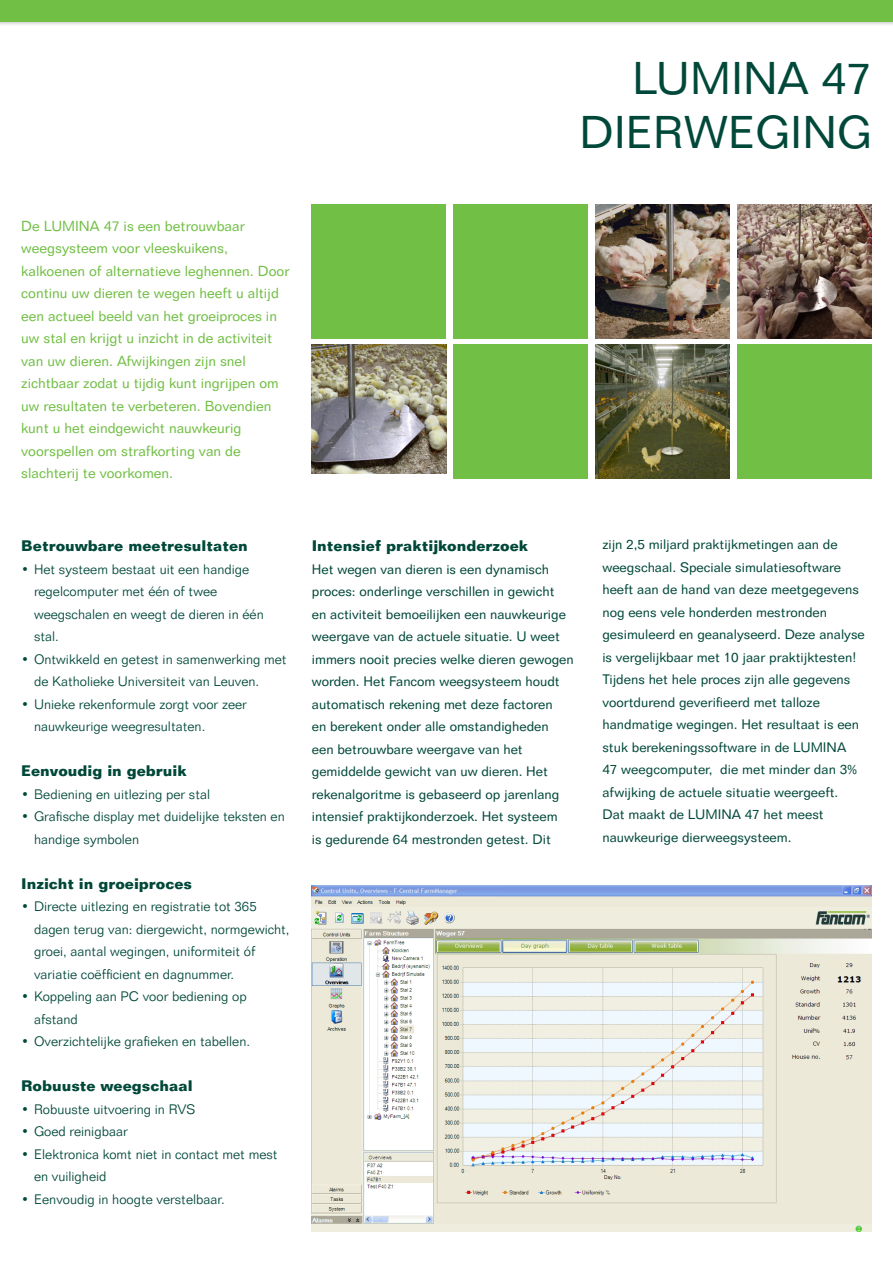
<style>
.page{position:relative;width:893px;height:1263px;background:#fff}
.page>*{position:absolute;margin:0;border:0;box-sizing:border-box;transform-origin:0 0}
.Title_-_Back_page{font:45px "Folio BT";color:#004839}
.Paragraph_header{font:700 15px "Folio BT";color:#004839}
.Intro_text{font:14.25px/22.5px "Folio BT";color:#71bf44}
.Paragraph_text{font:13.5px/22.5px "Folio BT";color:#004839}
.t1{font:300 13.5px/22.5px "Folio BT";color:#004839}
</style>
<div class="page">
<div style="left:0;top:0;width:893px;height:27px;background:#231f20;opacity:.25"></div>
<div style="left:0;top:0;width:893px;height:21px;background:#71bf44"></div>
<img style="left:595px;top:204px;width:135px;height:134px">
<div style="left:737px;top:344px;width:135px;height:134px;background:#71bf44"></div>
<img style="left:312px;top:344px;width:134px;height:129px">
<div style="left:312px;top:204px;width:134px;height:134px;background:#71bf44"></div>
<div style="left:454px;top:204px;width:134px;height:134px;background:#71bf44"></div>
<div style="left:454px;top:344px;width:134px;height:134px;background:#71bf44"></div>
<img style="left:737px;top:204px;width:135px;height:134px">
<img style="left:595px;top:344px;width:135px;height:134px">
<img style="left:312px;top:885px;width:560px;height:346px">
<p class="Title_-_Back_page" style="left:632px;top:50px;width:241px">LUMINA 47</p>
<p class="Title_-_Back_page" style="left:579px;top:104px;width:294px">DIERWEGING</p>
<p class="Intro_text" style="left:21px;top:214px;width:270px">De LUMINA 47 is een betrouwbaar weegsysteem voor vleeskuikens, kalkoenen of alternatieve leghennen. Door continu uw dieren te wegen heeft u altijd een actueel beeld van het groeiproces in uw stal en krijgt u inzicht in de activiteit van uw dieren. Afwijkingen zijn snel zichtbaar zodat u tijdig kunt ingrijpen om uw resultaten te verbeteren. Bovendien kunt u het eindgewicht nauwkeurig voorspellen om strafkorting van de slachterij te voorkomen.</p>
<p class="Paragraph_header" style="left:21px;top:536px;width:228px">Betrouwbare meetresultaten</p>
<p class="t1" style="left:34px;top:557px;width:231px;text-indent:-13px">• Het systeem bestaat uit een handige regelcomputer met één of twee weegschalen en weegt de dieren in één stal.</p>
<p class="t1" style="left:34px;top:647px;width:254px;text-indent:-13px">• Ontwikkeld en getest in samenwerking met de Katholieke Universiteit van Leuven.</p>
<p class="t1" style="left:34px;top:692px;width:215px;text-indent:-13px">• Unieke rekenformule zorgt voor zeer nauwkeurige weegresultaten.</p>
<p class="Paragraph_header" style="left:21px;top:761px;width:167px">Eenvoudig in gebruik</p>
<p class="t1" style="left:21px;top:782px;width:190px">• Bediening en uitlezing per stal</p>
<p class="t1" style="left:34px;top:805px;width:252px;text-indent:-13px">• Grafische display met duidelijke teksten en handige symbolen</p>
<p class="Paragraph_header" style="left:21px;top:874px;width:172px">Inzicht in groeiproces</p>
<p class="t1" style="left:34px;top:895px;width:257px;text-indent:-13px">• Directe uitlezing en registratie tot 365 dagen terug van: diergewicht, normgewicht, groei, aantal wegingen, uniformiteit óf variatie coëfficient en dagnummer.</p>
<p class="t1" style="left:34px;top:985px;width:214px;text-indent:-13px">• Koppeling aan PC voor bediening op afstand</p>
<p class="t1" style="left:21px;top:1030px;width:230px">• Overzichtelijke grafieken en tabellen.</p>
<p class="Paragraph_header" style="left:21px;top:1076px;width:173px">Robuuste weegschaal</p>
<p class="t1" style="left:21px;top:1097px;width:176px">• Robuuste uitvoering in RVS</p>
<p class="t1" style="left:21px;top:1120px;width:108px">• Goed reinigbaar</p>
<p class="t1" style="left:34px;top:1142px;width:245px;text-indent:-13px">• Elektronica komt niet in contact met mest en vuiligheid</p>
<p class="t1" style="left:21px;top:1187px;width:205px">• Eenvoudig in hoogte verstelbaar.</p>
<p class="Paragraph_header" style="left:312px;top:536px;width:218px">Intensief praktijkonderzoek</p>
<p class="Paragraph_text" style="left:312px;top:557px;width:263px">Het wegen van dieren is een dynamisch proces: onderlinge verschillen in gewicht<br>en activiteit bemoeilijken een nauwkeurige weergave van de actuele situatie. U weet immers nooit precies welke dieren gewogen worden. Het Fancom weegsysteem houdt automatisch rekening met deze factoren<br>en berekent onder alle omstandigheden een betrouwbare weergave van het gemiddelde gewicht van uw dieren. Het rekenalgoritme is gebaseerd op jarenlang intensief praktijkonderzoek. Het systeem<br>is gedurende 64 mestronden getest. Dit</p>
<p class="Paragraph_text" style="left:602px;top:533px;width:264px">zijn 2,5 miljard praktijkmetingen aan de weegschaal. Speciale simulatiesoftware heeft aan de hand van deze meetgegevens nog eens vele honderden mestronden gesimuleerd en geanalyseerd. Deze analyse is vergelijkbaar met 10 jaar praktijktesten!<br>Tijdens het hele proces zijn alle gegevens voortdurend geverifieerd met talloze handmatige wegingen. Het resultaat is een stuk berekeningssoftware in de LUMINA<br>47 weegcomputer, die met minder dan 3% afwijking de actuele situatie weergeeft.<br>Dat maakt de LUMINA 47 het meest nauwkeurige dierweegsysteem.</p>
</div>
